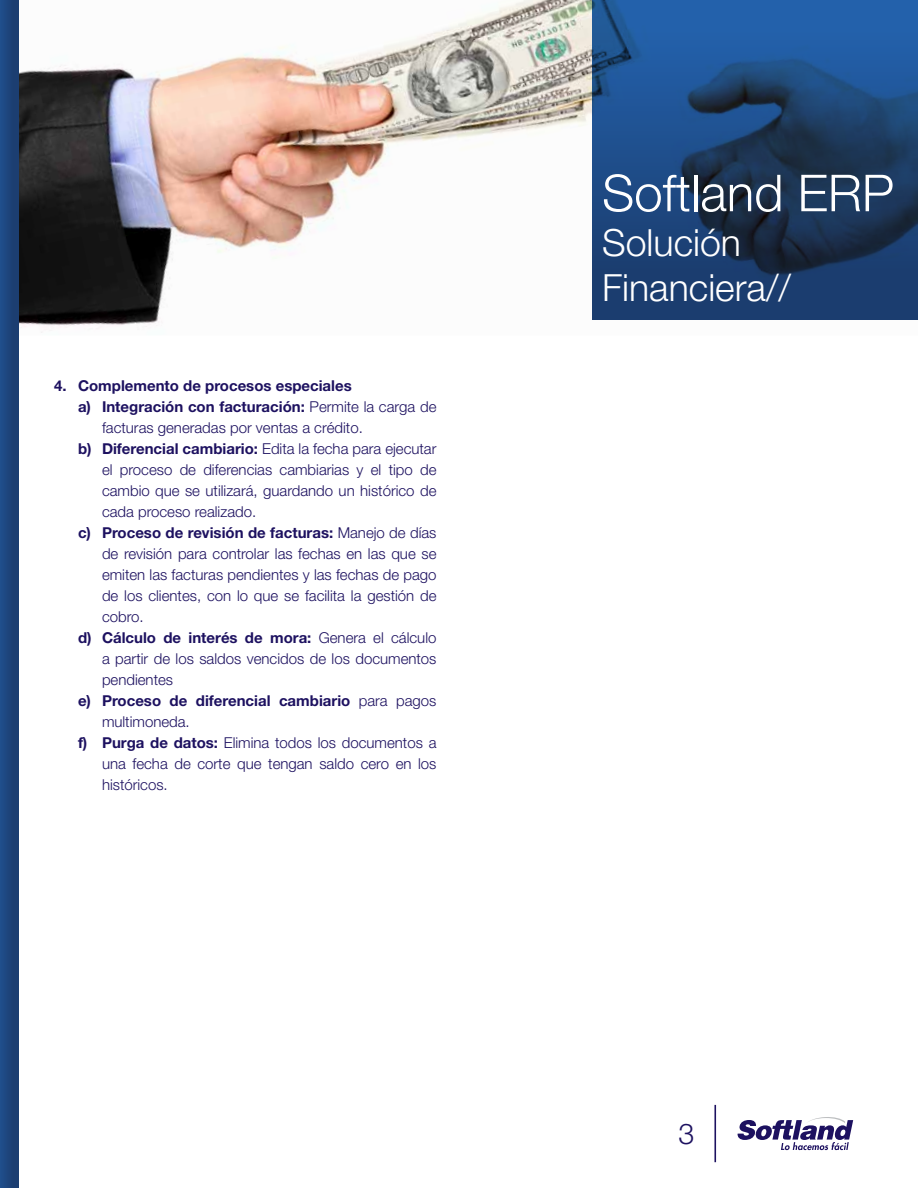
<style>
.page{position:relative;width:918px;height:1188px;background:#fff}
.page>*{position:absolute;margin:0;border:0;box-sizing:border-box;transform-origin:0 0}
.t1{font:300 51px "Helvetica Neue";color:#fff}
.t2{font:300 37.5px/45px "Helvetica Neue";color:#fff}
.t3{font:300 28.65px "Helvetica Neue";color:#1d1160}
.t4{font:300 15px "Helvetica Neue";color:#1d1160}
.t5{font:700 15px "Helvetica Neue";color:#1d1160}
.s1{font-weight:300}
.s2{font-weight:700}
</style>
<div class="page">
<img style="left:19px;top:0;width:899px;height:333px">
<div style="left:0;top:0;width:19px;height:1188px;background:linear-gradient(to bottom,#1d437a,#1d437a)"></div>
<svg style="left:592px;top:0;width:326px;height:319px;background:#1d4577"></svg>
<svg style="left:737px;top:1117px;width:116px;height:33px"></svg>
<hr style="left:714px;top:1105px;width:2px;height:57px;background:#1d1160">
<p class="t5" style="left:54px;top:377px;width:299px">4. Complemento de procesos especiales</p>
<p class="t5" style="left:78px;top:398px;width:360px">a) Integración con facturación: <span class="s1">Permite la carga de</span></p>
<p class="t4" style="left:102px;top:419px;width:262px">facturas generadas por ventas a crédito.</p>
<p class="t4" style="left:78px;top:440px;width:360px"><span class="s2">b) Diferencial cambiario:</span> Edita la fecha para ejecutar</p>
<p class="t4" style="left:102px;top:461px;width:336px">el proceso de diferencias cambiarias y el tipo de</p>
<p class="t4" style="left:102px;top:482px;width:336px">cambio que se utilizará, guardando un histórico de</p>
<p class="t4" style="left:102px;top:503px;width:156px">cada proceso realizado.</p>
<p class="t5" style="left:78px;top:524px;width:360px">c) Proceso de revisión de facturas: <span class="s1">Manejo de días</span></p>
<p class="t4" style="left:102px;top:545px;width:336px">de revisión para controlar las fechas en las que se</p>
<p class="t4" style="left:102px;top:566px;width:336px">emiten las facturas pendientes y las fechas de pago</p>
<p class="t4" style="left:102px;top:587px;width:336px">de los clientes, con lo que se facilita la gestión de</p>
<p class="t4" style="left:102px;top:608px;width:43px">cobro.</p>
<p class="t5" style="left:78px;top:629px;width:360px">d) Cálculo de interés de mora: <span class="s1">Genera el cálculo</span></p>
<p class="t4" style="left:102px;top:650px;width:336px">a partir de los saldos vencidos de los documentos</p>
<p class="t4" style="left:102px;top:671px;width:73px">pendientes</p>
<p class="t5" style="left:78px;top:692px;width:360px">e) Proceso de diferencial cambiario <span class="s1">para pagos</span></p>
<p class="t4" style="left:102px;top:713px;width:89px">multimoneda.</p>
<p class="t4" style="left:78px;top:734px;width:360px"><span class="s2">f) Purga de datos:</span> Elimina todos los documentos a</p>
<p class="t4" style="left:102px;top:755px;width:336px">una fecha de corte que tengan saldo cero en los</p>
<p class="t4" style="left:102px;top:776px;width:67px">históricos.</p>
<h1 class="t1" style="left:602px;top:162px;width:293px">Softland ERP</h1>
<h2 class="t2" style="left:602px;top:220px;width:190px">Solución<br>Financiera//</h2>
<h3 class="t3" style="left:679px;top:1116px;width:17px">3</h3>
</div>
